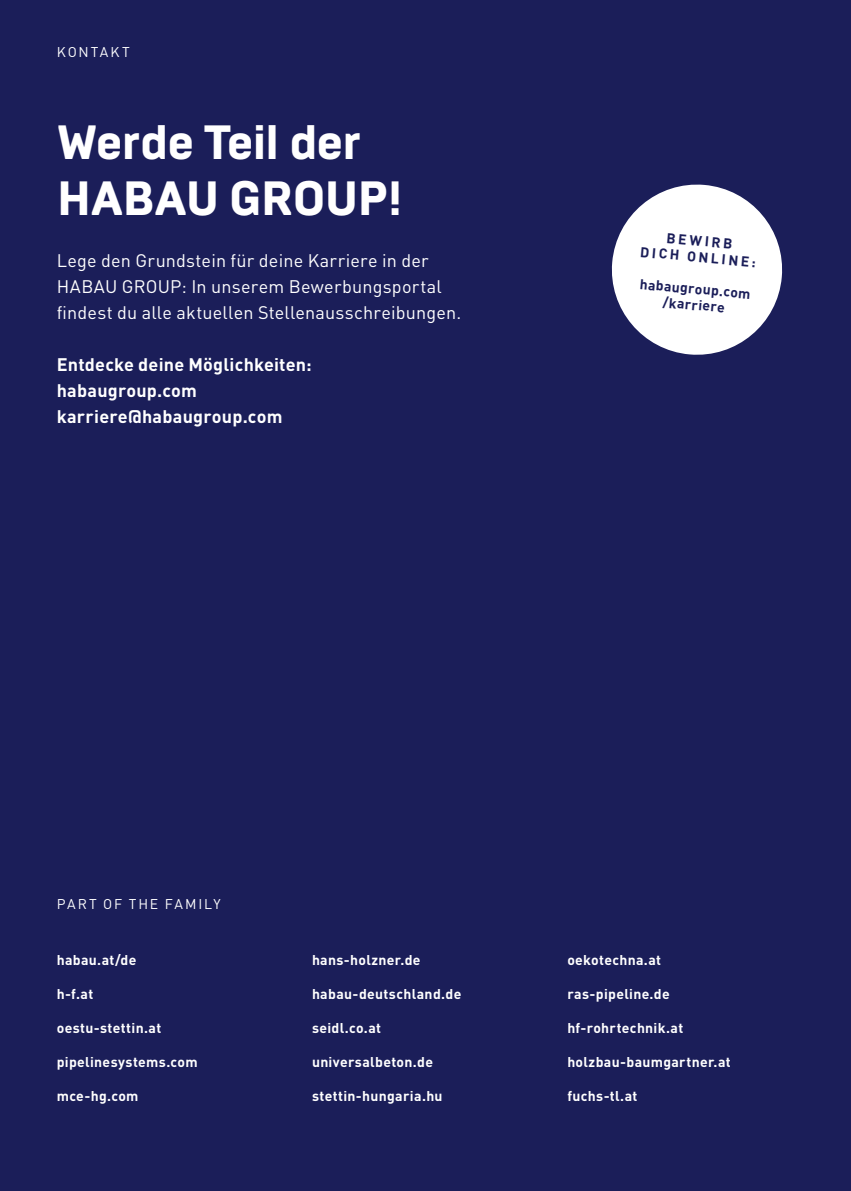
<style>
.page{position:relative;width:851px;height:1191px;background:#fff}
.page>*{position:absolute;margin:0;border:0;box-sizing:border-box;transform-origin:0 0}
.t1{font:800 48px/56px "Brutal Type";letter-spacing:-.025em;color:#fff}
.t2{font:18px/26px "DIN Pro";letter-spacing:.01em;color:#fff}
.t3{font:700 18px/26px "DIN Pro";letter-spacing:.01em;color:#fff}
.t4{font:700 14px "DIN Pro";letter-spacing:.02em;color:#fff}
.t5{font:700 14px/16px "DIN Pro";color:#1b1e59;text-align:center}
.t6{font:14px "DIN Pro";letter-spacing:.13em;color:#fff}
</style>
<div class="page">
<div style="left:0;top:0;width:850px;height:1191px;background:#1b1e59"></div>
<svg style="left:611px;top:184px;width:172px;height:171px"></svg>
<p class="t6" style="left:57px;top:42px;width:74px">KONTAKT</p>
<h1 class="t1" style="left:57px;top:115px;width:347px">Werde Teil der<br>HABAU GROUP!</h1>
<p class="t2" style="left:57px;top:247px;width:406px">Lege den Grundstein für deine Karriere in der<br>HABAU GROUP: In unserem Bewerbungsportal findest du alle aktuellen Stellenausschreibungen.</p>
<p class="t3" style="left:57px;top:351px;width:256px">Entdecke deine Möglichkeiten: habaugroup.com karriere@habaugroup.com</p>
<p class="t5" style="left:642px;top:227px;width:118px;rotate:5deg">BEWIRB<br>DICH ONLINE:</p>
<p class="t5" style="left:640px;top:275px;width:112px;rotate:5deg">habaugroup.com /karriere</p>
<p class="t6" style="left:57px;top:894px;width:165px">PART OF THE FAMILY</p>
<p class="t4" style="left:57px;top:950px;width:81px">habau.at/de</p>
<p class="t4" style="left:57px;top:984px;width:38px">h-f.at</p>
<p class="t4" style="left:57px;top:1018px;width:106px">oestu-stettin.at</p>
<p class="t4" style="left:57px;top:1052px;width:142px">pipelinesystems.com</p>
<p class="t4" style="left:57px;top:1086px;width:83px">mce-hg.com</p>
<p class="t4" style="left:312px;top:950px;width:110px">hans-holzner.de</p>
<p class="t4" style="left:312px;top:984px;width:151px">habau-deutschland.de</p>
<p class="t4" style="left:312px;top:1018px;width:71px">seidl.co.at</p>
<p class="t4" style="left:312px;top:1052px;width:122px">universalbeton.de</p>
<p class="t4" style="left:312px;top:1086px;width:132px">stettin-hungaria.hu</p>
<p class="t4" style="left:567px;top:950px;width:95px">oekotechna.at</p>
<p class="t4" style="left:567px;top:984px;width:104px">ras-pipeline.de</p>
<p class="t4" style="left:567px;top:1018px;width:117px">hf-rohrtechnik.at</p>
<p class="t4" style="left:567px;top:1052px;width:165px">holzbau-baumgartner.at</p>
<p class="t4" style="left:567px;top:1086px;width:72px">fuchs-tl.at</p>
</div>
